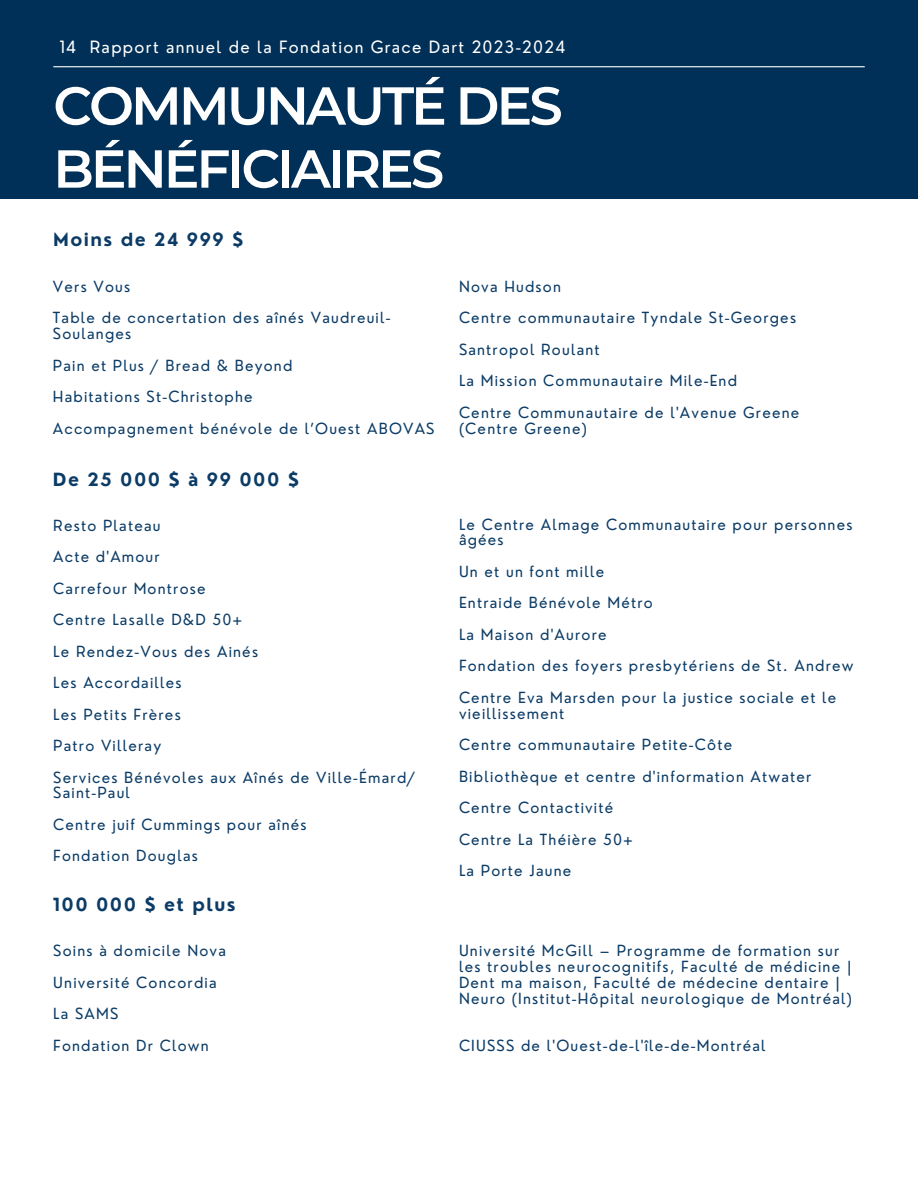
<style>
.page{position:relative;width:918px;height:1188px;background:#fff}
.page>*{position:absolute;margin:0;border:0;box-sizing:border-box;transform-origin:0 0}
.t1{font:600 53.4px/63px "Montserrat";letter-spacing:-.055em;color:#fff}
.t2{font:700 17.7px "Nourd";letter-spacing:.08em;color:#0c3c66}
.t3{font:16.5px "Nourd";letter-spacing:.08em;color:#fff}
.t4{font:15px/15.8px "Nourd";letter-spacing:.08em;color:#0c3c66}
</style>
<div class="page">
<div style="left:0;top:0;width:918px;height:198px;background:#003057"></div>
<hr style="left:53px;top:66px;width:812px;height:1px;background:#fff">
<h3 class="t3" style="left:59px;top:37px;width:508px">14 Rapport annuel de la Fondation Grace Dart 2023-2024</h3>
<h1 class="t1" style="left:53px;top:74px;width:511px">COMMUNAUTÉ DES<br>BÉNÉFICIAIRES</h1>
<h2 class="t2" style="left:53px;top:228px;width:192px">Moins de 24 999 $</h2>
<p class="t4" style="left:53px;top:278px;width:79px">Vers Vous</p>
<p class="t4" style="left:53px;top:310px;width:339px">Table de concertation des aînés Vaudreuil-<br>Soulanges</p>
<p class="t4" style="left:53px;top:357px;width:241px">Pain et Plus / Bread &amp; Beyond</p>
<p class="t4" style="left:53px;top:389px;width:201px">Habitations St-Christophe</p>
<p class="t4" style="left:53px;top:420px;width:383px">Accompagnement bénévole de l’Ouest ABOVAS</p>
<p class="t2" style="left:53px;top:468px;width:248px">De 25 000 $ à 99 000 $</p>
<p class="t4" style="left:53px;top:517px;width:109px">Resto Plateau</p>
<p class="t4" style="left:53px;top:549px;width:108px">Acte d'Amour</p>
<p class="t4" style="left:53px;top:580px;width:154px">Carrefour Montrose</p>
<h2 class="t4" style="left:53px;top:612px;width:190px">Centre Lasalle D&amp;D 50+</h2>
<p class="t4" style="left:53px;top:643px;width:206px">Le Rendez-Vous des Ainés</p>
<p class="t4" style="left:53px;top:675px;width:130px">Les Accordailles</p>
<p class="t4" style="left:53px;top:706px;width:129px">Les Petits Frères</p>
<p class="t4" style="left:53px;top:738px;width:110px">Patro Villeray</p>
<p class="t4" style="left:53px;top:769px;width:364px">Services Bénévoles aux Aînés de Ville-Émard/</p>
<p class="t4" style="left:53px;top:785px;width:78px">Saint-Paul</p>
<p class="t4" style="left:53px;top:816px;width:255px">Centre juif Cummings pour aînés</p>
<p class="t4" style="left:53px;top:848px;width:146px">Fondation Douglas</p>
<p class="t2" style="left:53px;top:893px;width:184px">100 000 $ et plus</p>
<p class="t4" style="left:53px;top:943px;width:174px">Soins à domicile Nova</p>
<p class="t4" style="left:53px;top:974px;width:165px">Université Concordia</p>
<p class="t4" style="left:53px;top:1006px;width:67px">La SAMS</p>
<p class="t4" style="left:53px;top:1037px;width:157px">Fondation Dr Clown</p>
<p class="t4" style="left:459px;top:278px;width:104px">Nova Hudson</p>
<p class="t4" style="left:459px;top:310px;width:339px">Centre communautaire Tyndale St-Georges</p>
<p class="t4" style="left:459px;top:341px;width:142px">Santropol Roulant</p>
<p class="t4" style="left:459px;top:373px;width:280px">La Mission Communautaire Mile-End</p>
<p class="t4" style="left:459px;top:404px;width:342px">Centre Communautaire de l'Avenue Greene (Centre Greene)</p>
<p class="t4" style="left:459px;top:516px;width:395px">Le Centre Almage Communautaire pour personnes âgées</p>
<p class="t4" style="left:459px;top:563px;width:147px">Un et un font mille</p>
<p class="t4" style="left:459px;top:595px;width:195px">Entraide Bénévole Métro</p>
<p class="t4" style="left:459px;top:626px;width:149px">La Maison d'Aurore</p>
<p class="t4" style="left:459px;top:658px;width:396px">Fondation des foyers presbytériens de St. Andrew</p>
<p class="t4" style="left:459px;top:689px;width:379px">Centre Eva Marsden pour la justice sociale et le vieillissement</p>
<p class="t4" style="left:459px;top:737px;width:275px">Centre communautaire Petite-Côte</p>
<p class="t4" style="left:459px;top:768px;width:354px">Bibliothèque et centre d'information Atwater</p>
<p class="t4" style="left:459px;top:800px;width:156px">Centre Contactivité</p>
<p class="t4" style="left:459px;top:831px;width:175px">Centre La Théière 50+</p>
<p class="t4" style="left:459px;top:863px;width:114px">La Porte Jaune</p>
<h2 class="t4" style="left:459px;top:943px;width:395px">Université McGill – Programme de formation sur les troubles neurocognitifs, Faculté de médicine | Dent ma maison, Faculté de médecine dentaire | Neuro (Institut-Hôpital neurologique de Montréal)</h2>
<p class="t4" style="left:459px;top:1037px;width:308px">CIUSSS de l'Ouest-de-l'île-de-Montréal</p>
</div>
